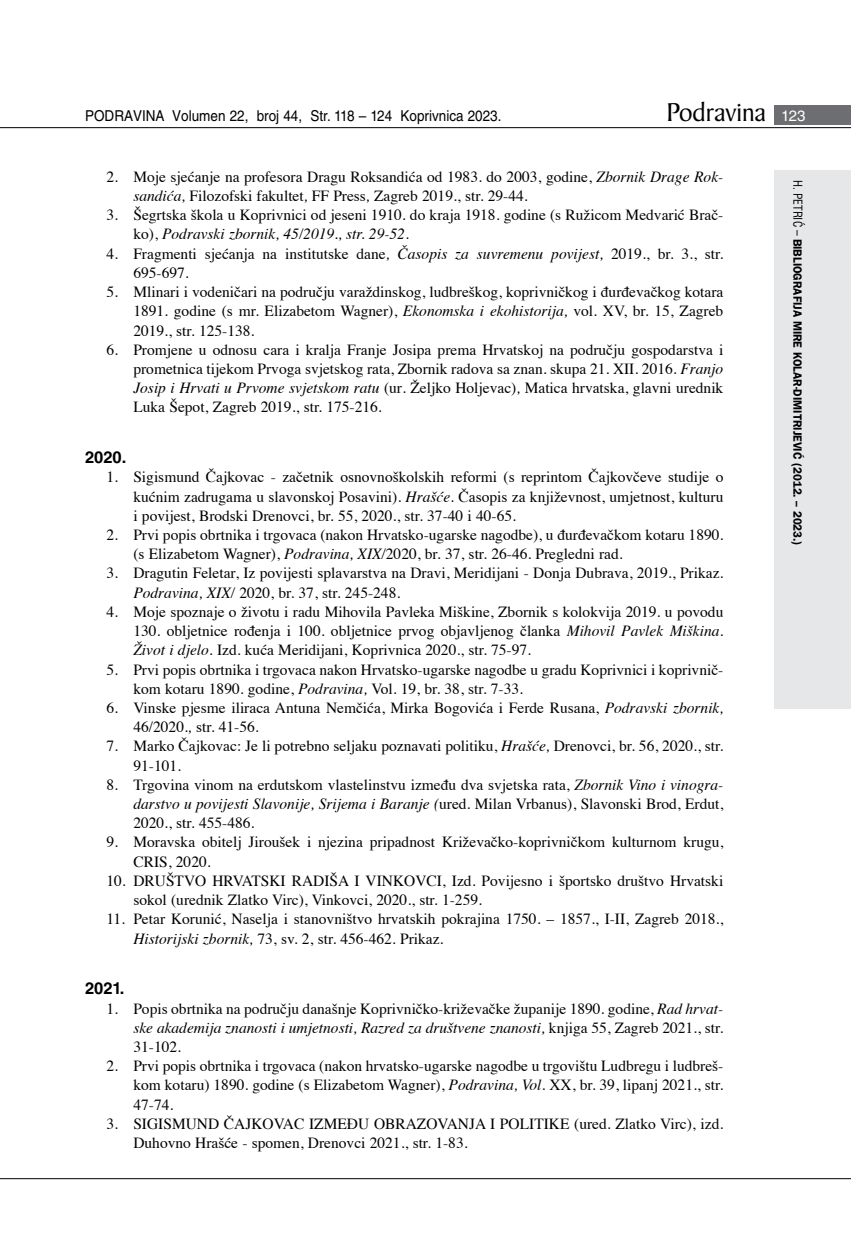
<style>
.page{position:relative;width:851px;height:1234px;background:#fff}
.page>*{position:absolute;margin:0;border:0;box-sizing:border-box;transform-origin:0 0}
.t1{font:27.6px "Baker Signet BT";color:#000}
.t2{font:700 16.5px "Helvetica LT Skin 29";color:#000}
.t3{font:15.45px/19.2px "Times";color:#000}
.t4{font:15px "Helvetica LT Skin 29";color:#000;scale:.9 1}
.t5{font:600 12px "ITC Franklin Gothic Skin 29";letter-spacing:-.005em;color:#000;scale:.95 1}
.s1{font-family:"Helvetica LT Skin 29";font-size:15px;color:#fff}
.s2{font-style:italic}
.s3{font-family:"Helvetica LT Skin 29";font-weight:400;font-stretch:condensed}
</style>
<div class="page">
<div style="left:774px;top:170px;width:76px;height:538px;background:#e6e7e8"></div>
<div style="left:774px;top:105px;width:76px;height:19px;background:#6d6e71"></div>
<hr style="left:0;top:127px;width:850px;height:1px;background:#000">
<hr style="left:0;top:1177px;width:850px;height:1px;background:#000">
<p class="t4" style="left:85px;top:107px;width:464px">PODRAVINA Volumen 22, broj 44, Str. 118 – 124 Koprivnica 2023.</p>
<h1 class="t1" style="left:666px;top:95px;width:141px">Podravina <span class="s1">123</span></h1>
<p class="t3" style="left:133px;top:166px;width:591px;text-indent:-27px">2. Moje sjećanje na profesora Dragu Roksandića od 1983. do 2003, godine, <span class="s2">Zbornik Drage Rok&shy;sandića,</span> Filozofski fakultet<span class="s2">,</span> FF Press<span class="s2">,</span> Zagreb 2019., str. 29-44.</p>
<p class="t3" style="left:133px;top:204px;width:591px;text-indent:-27px">3. Šegrtska škola u Koprivnici od jeseni 1910. do kraja 1918. godine (s Ružicom Medvarić Brač&shy;ko), <span class="s2">Podravski zbornik, 45/2019., str. 29-52.</span></p>
<p class="t3" style="left:133px;top:242px;width:591px;text-indent:-27px">4. Fragmenti sjećanja na institutske dane<span class="s2">, Časopis za suvremenu povijest,</span> 2019., br. 3., str.<br>695-697<span class="s2">.</span></p>
<p class="t3" style="left:133px;top:281px;width:591px;text-align:justify;text-indent:-27px">5. Mlinari i vodeničari na području varaždinskog, ludbreškog, koprivničkog i đurđevačkog kotara 1891. godine (s mr. Elizabetom Wagner), <span class="s2">Ekonomska i ekohistorija,</span> vol. XV, br. 15, Zagreb 2019., str. 125-138.</p>
<p class="t3" style="left:133px;top:338px;width:591px;text-align:justify;text-indent:-27px">6. Promjene u odnosu cara i kralja Franje Josipa prema Hrvatskoj na području gospodarstva i prometnica tijekom Prvoga svjetskog rata, Zbornik radova sa znan. skupa 21. XII. 2016. <span class="s2">Franjo Josip i Hrvati u Prvome svjetskom ratu</span> (ur<span class="s2">.</span> Željko Holjevac)<span class="s2">,</span> Matica hrvatska, glavni urednik Luka Šepot, Zagreb 2019., str. 175-216.</p>
<p class="t2" style="left:85px;top:447px;width:43px">2020.</p>
<p class="t3" style="left:133px;top:466px;width:591px;text-align:justify;text-indent:-27px">1. Sigismund Čajkovac - začetnik osnovnoškolskih reformi (s reprintom Čajkovčeve studije o kućnim zadrugama u slavonskoj Posavini). <span class="s2">Hrašće</span>. Časopis za književnost, umjetnost, kulturu i povijest, Brodski Drenovci, br. 55, 2020., str. 37-40 i 40-65.</p>
<p class="t3" style="left:133px;top:524px;width:591px;text-indent:-27px">2. Prvi popis obrtnika i trgovaca (nakon Hrvatsko-ugarske nagodbe), u đurđevačkom kotaru 1890. (s Elizabetom Wagner), <span class="s2">Podravina, XIX/</span>2020, br. 37, str. 26-46. Pregledni rad.</p>
<p class="t3" style="left:133px;top:562px;width:591px;text-indent:-27px">3. Dragutin Feletar, Iz povijesti splavarstva na Dravi, Meridijani - Donja Dubrava, 2019., Prikaz.<br><span class="s2">Podravina, XIX/</span> 2020, br. 37, str. 245-248.</p>
<p class="t3" style="left:133px;top:600px;width:591px;text-align:justify;text-indent:-27px">4. Moje spoznaje o životu i radu Mihovila Pavleka Miškine, Zbornik s kolokvija 2019. u povodu 130. obljetnice rođenja i 100. obljetnice prvog objavljenog članka <span class="s2">Mihovil Pavlek Miškina.<br>Život i djelo.</span> Izd. kuća Meridijani, Koprivnica 2020., str. 75-97.</p>
<p class="t3" style="left:133px;top:658px;width:591px;text-indent:-27px">5. Prvi popis obrtnika i trgovaca nakon Hrvatsko-ugarske nagodbe u gradu Koprivnici i koprivnič&shy;kom kotaru 1890. godine, <span class="s2">Podravina,</span> Vol. 19, br. 38, str. 7-33.</p>
<p class="t3" style="left:133px;top:696px;width:591px;text-indent:-27px">6. Vinske pjesme iliraca Antuna Nemčića, Mirka Bogovića i Ferde Rusana, <span class="s2">Podravski zbornik,<br></span>46/2020<span class="s2">.,</span> str. 41-56.</p>
<p class="t3" style="left:133px;top:735px;width:591px;text-indent:-27px">7. Marko Čajkovac: Je li potrebno seljaku poznavati politiku, <span class="s2">Hrašće,</span> Drenovci, br. 56, 2020., str.<br>91-101.</p>
<p class="t3" style="left:133px;top:773px;width:591px;text-align:justify;text-indent:-27px">8. Trgovina vinom na erdutskom vlastelinstvu između dva svjetska rata, <span class="s2">Zbornik Vino i vinogra&shy;darstvo u povijesti Slavonije, Srijema i Baranje (</span>ured. Milan Vrbanus), Slavonski Brod, Erdut, 2020., str. 455-486.</p>
<p class="t3" style="left:133px;top:831px;width:591px;text-indent:-27px">9. Moravska obitelj Jiroušek i njezina pripadnost Križevačko-koprivničkom kulturnom krugu,<br>CRIS, 2020.</p>
<p class="t3" style="left:133px;top:869px;width:591px;text-indent:-27px">10. DRUŠTVO HRVATSKI RADIŠA I VINKOVCI, Izd. Povijesno i športsko društvo Hrvatski sokol (urednik Zlatko Virc), Vinkovci, 2020., str. 1-259.</p>
<p class="t3" style="left:133px;top:908px;width:591px;text-indent:-27px">11. Petar Korunić, Naselja i stanovništvo hrvatskih pokrajina 1750. – 1857., I-II, Zagreb 2018.,<br><span class="s2">Historijski zbornik,</span> 73, sv. 2, str. 456-462<span class="s2">.</span> Prikaz.</p>
<p class="t2" style="left:85px;top:978px;width:41px">2021.</p>
<p class="t3" style="left:133px;top:997px;width:591px;text-align:justify;text-indent:-27px">1. Popis obrtnika na području današnje Koprivničko-križevačke županije 1890. godine, <span class="s2">Rad hrvat&shy;ske akademija znanosti i umjetnosti, Razred za društvene znanosti,</span> knjiga 55, Zagreb 2021., str.<br>31-102.</p>
<p class="t3" style="left:133px;top:1054px;width:591px;text-align:justify;text-indent:-27px">2. Prvi popis obrtnika i trgovaca (nakon hrvatsko-ugarske nagodbe u trgovištu Ludbregu i ludbreš&shy;kom kotaru) 1890. godine (s Elizabetom Wagner), <span class="s2">Podravina, Vol.</span> XX, br. 39, lipanj 2021., str.<br>47-74.</p>
<p class="t3" style="left:133px;top:1112px;width:591px;text-indent:-27px">3. SIGISMUND ČAJKOVAC IZMEĐU OBRAZOVANJA I POLITIKE (ured. Zlatko Virc), izd.<br>Duhovno Hrašće - spomen, Drenovci 2021., str. 1-83.</p>
<p class="t5" style="left:804px;top:180px;width:386px;rotate:90deg"><span class="s3">H. PETRIĆ –</span> BIBLIOGRAFIJA MIRE KOLAR-DIMITRIJEVIĆ (2012. – 2023.)</p>
</div>
